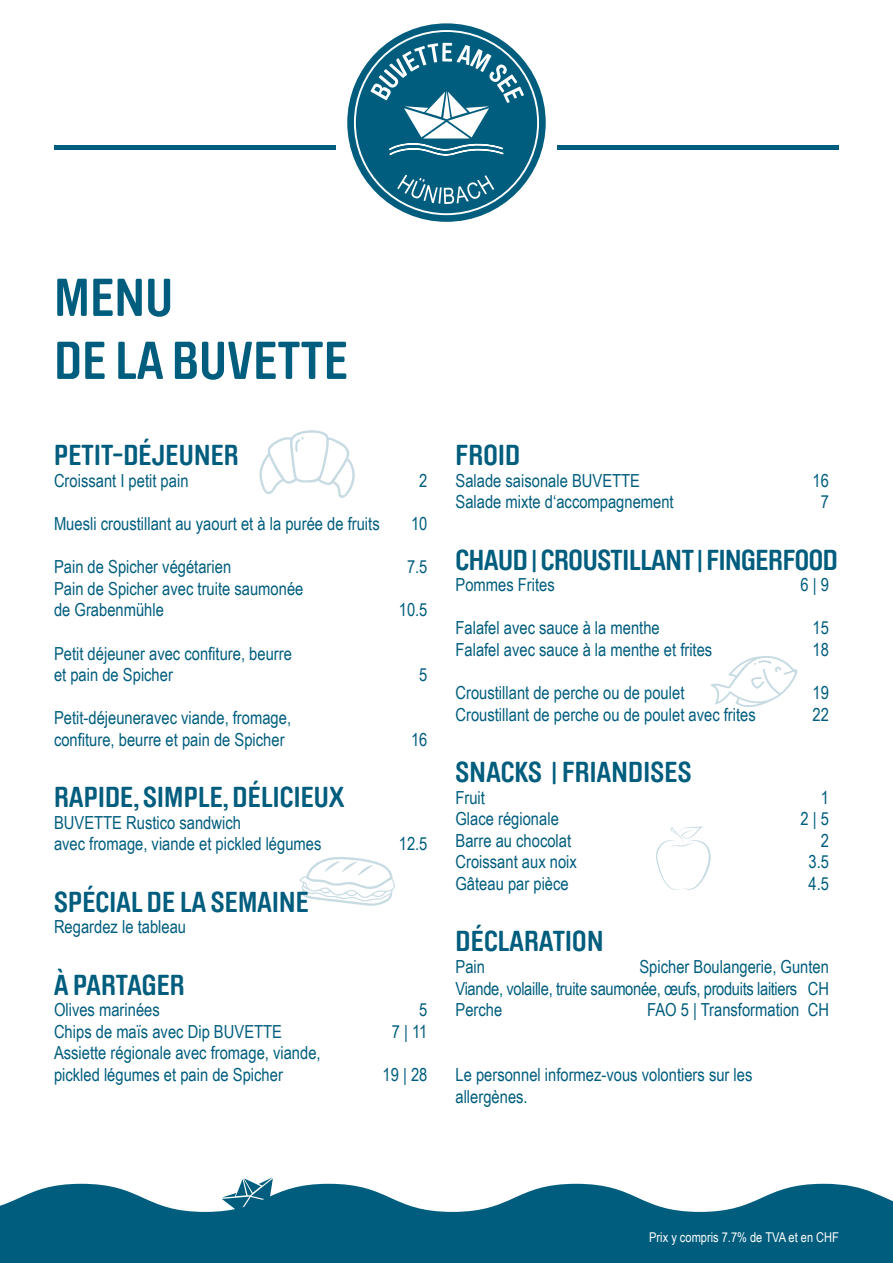
<style>
.page{position:relative;width:893px;height:1263px;background:#fff}
.page>*{position:absolute;margin:0;border:0;box-sizing:border-box;transform-origin:0 0}
.t1{font:700 52.5px/63px "Brauer LL";letter-spacing:.01em;color:#005d7d}
.t2{font:700 28.5px "Brauer LL";letter-spacing:.01em;color:#005d7d}
.t3{font:700 28.5px "Brauer LL";letter-spacing:-.01em;color:#005d7d}
.t4{font:18px/21.6px "Arial Narrow";color:#005d7d}
.t5{font:13.5px "Arial Narrow";color:#fff}
</style>
<div class="page">
<svg style="left:240px;top:1177px;width:33px;height:7px"></svg>
<svg style="left:0;top:1184px;width:893px;height:79px;fill:#005d7d"></svg>
<div style="left:54px;top:145px;width:282px;height:5px;background:#005d7d"></div>
<svg style="left:347px;top:23px;width:199px;height:199px;fill:#005d7d"></svg>
<svg style="left:397px;top:175px;width:97px;height:29px"></svg>
<svg style="left:370px;top:43px;width:154px;height:113px"></svg>
<div style="left:557px;top:145px;width:282px;height:5px;background:#005d7d"></div>
<svg style="left:300px;top:857px;width:95px;height:49px"></svg>
<svg style="left:656px;top:826px;width:55px;height:64px"></svg>
<svg style="left:711px;top:656px;width:87px;height:51px"></svg>
<svg style="left:259px;top:430px;width:96px;height:68px"></svg>
<h1 class="t1" style="left:54px;top:264px;width:295px">MENU<br>DE LA BUVETTE</h1>
<h2 class="t2" style="left:54px;top:435px;width:186px">PETIT-DÉJEUNER</h2>
<p class="t4" style="left:54px;top:469px;width:136px">Croissant I petit pain</p>
<p class="t4" style="left:419px;top:469px;width:10px">2</p>
<p class="t4" style="left:54px;top:512px;width:327px">Muesli croustillant au yaourt et à la purée de fruits</p>
<p class="t4" style="left:411px;top:512px;width:18px">10</p>
<p class="t4" style="left:54px;top:555px;width:179px">Pain de Spicher végétarien</p>
<p class="t4" style="left:407px;top:555px;width:22px">7.5</p>
<p class="t4" style="left:54px;top:577px;width:251px">Pain de Spicher avec truite saumonée de Grabenmühle</p>
<p class="t4" style="left:399px;top:599px;width:30px">10.5</p>
<p class="t4" style="left:54px;top:642px;width:239px">Petit déjeuner avec confiture, beurre et pain de Spicher</p>
<p class="t4" style="left:54px;top:707px;width:239px">Petit-déjeuneravec viande, fromage, confiture, beurre et pain de Spicher</p>
<h2 class="t2" style="left:54px;top:777px;width:292px">RAPIDE, SIMPLE, DÉLICIEUX</h2>
<p class="t4" style="left:54px;top:811px;width:269px">BUVETTE Rustico sandwich<br>avec fromage, viande et pickled légumes</p>
<p class="t4" style="left:419px;top:663px;width:10px">5</p>
<p class="t4" style="left:411px;top:728px;width:18px">16</p>
<p class="t4" style="left:399px;top:833px;width:30px">12.5</p>
<h2 class="t2" style="left:54px;top:881px;width:256px">SPÉCIAL DE LA SEMAINE</h2>
<p class="t4" style="left:54px;top:915px;width:134px">Regardez le tableau</p>
<h2 class="t2" style="left:54px;top:964px;width:132px">À PARTAGER</h2>
<p class="t4" style="left:54px;top:998px;width:107px">Olives marinées</p>
<p class="t4" style="left:419px;top:998px;width:10px">5</p>
<p class="t4" style="left:54px;top:1020px;width:230px">Chips de maïs avec Dip BUVETTE</p>
<p class="t4" style="left:392px;top:1020px;width:37px">7 | 11</p>
<p class="t4" style="left:54px;top:1041px;width:268px">Assiette régionale avec fromage, viande, pickled légumes et pain de Spicher</p>
<p class="t4" style="left:383px;top:1063px;width:46px">19 | 28</p>
<h2 class="t2" style="left:456px;top:435px;width:66px">FROID</h2>
<p class="t4" style="left:455px;top:469px;width:186px">Salade saisonale BUVETTE</p>
<p class="t4" style="left:813px;top:469px;width:18px">16</p>
<p class="t4" style="left:455px;top:491px;width:220px">Salade mixte d‘accompagnement</p>
<p class="t4" style="left:821px;top:491px;width:10px">7</p>
<h2 class="t3" style="left:456px;top:539px;width:384px">CHAUD | CROUSTILLANT | FINGERFOOD</h2>
<p class="t4" style="left:455px;top:573px;width:101px">Pommes Frites</p>
<p class="t4" style="left:800px;top:573px;width:30px">6 | 9</p>
<p class="t4" style="left:455px;top:617px;width:206px">Falafel avec sauce à la menthe</p>
<p class="t4" style="left:813px;top:617px;width:18px">15</p>
<p class="t4" style="left:455px;top:638px;width:258px">Falafel avec sauce à la menthe et frites</p>
<p class="t4" style="left:813px;top:638px;width:18px">18</p>
<p class="t4" style="left:455px;top:681px;width:230px">Croustillant de perche ou de poulet</p>
<p class="t4" style="left:813px;top:681px;width:18px">19</p>
<p class="t4" style="left:455px;top:703px;width:302px">Croustillant de perche ou de poulet avec frites</p>
<p class="t4" style="left:813px;top:703px;width:18px">22</p>
<h2 class="t2" style="left:456px;top:752px;width:237px">SNACKS | FRIANDISES</h2>
<p class="t4" style="left:455px;top:786px;width:31px">Fruit</p>
<p class="t4" style="left:821px;top:786px;width:10px">1</p>
<p class="t4" style="left:455px;top:807px;width:105px">Glace régionale</p>
<p class="t4" style="left:800px;top:807px;width:30px">2 | 5</p>
<p class="t4" style="left:455px;top:829px;width:117px">Barre au chocolat</p>
<p class="t4" style="left:821px;top:829px;width:10px">2</p>
<p class="t4" style="left:455px;top:851px;width:123px">Croissant aux noix</p>
<p class="t4" style="left:808px;top:851px;width:22px">3.5</p>
<p class="t4" style="left:455px;top:872px;width:115px">Gâteau par pièce</p>
<p class="t4" style="left:808px;top:872px;width:22px">4.5</p>
<h2 class="t2" style="left:456px;top:921px;width:149px">DÉCLARATION</h2>
<p class="t4" style="left:455px;top:955px;width:31px">Pain</p>
<p class="t4" style="left:455px;top:955px;width:375px;text-align:justify;text-indent:184px">Spicher Boulangerie, Gunten Viande, volaille, truite saumonée, œufs, produits laitiers CH Perche</p>
<p class="t4" style="left:647px;top:998px;width:183px">FAO 5 | Transformation CH</p>
<p class="t4" style="left:455px;top:1063px;width:298px">Le personnel informez-vous volontiers sur les allergènes.</p>
<p class="t5" style="left:649px;top:1227px;width:191px">Prix y compris 7.7% de TVA et en CHF</p>
</div>
